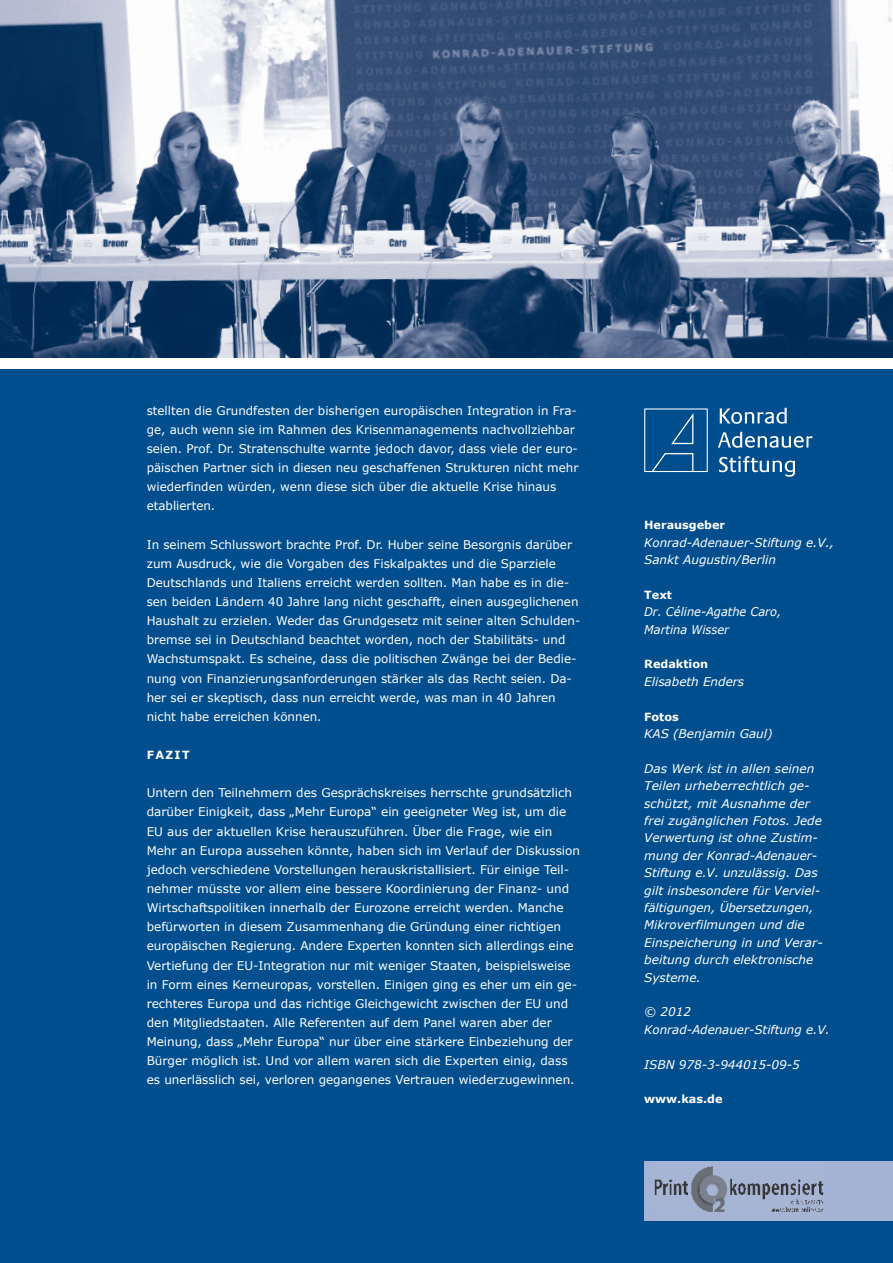
<style>
.page{position:relative;width:893px;height:1263px;background:#fff}
.page>*{position:absolute;margin:0;border:0;box-sizing:border-box;transform-origin:0 0}
.t1{font:12px/19.2px "Verdana";color:#fff}
.t2{font:italic 12px/17.4px "Verdana";color:#fff}
.t3{font:italic 12px/17.4px "Verdana";color:#fff;scale:.95 1}
.t4{font:700 11.25px "Verdana";color:#fff}
</style>
<div class="page">
<div style="left:0;top:370px;width:893px;height:893px;background:#004e8e"></div>
<svg style="left:644px;top:408px;width:64px;height:64px"></svg>
<svg style="left:720px;top:408px;width:67px;height:16px"></svg>
<svg style="left:718px;top:432px;width:94px;height:16px"></svg>
<svg style="left:719px;top:456px;width:76px;height:21px"></svg>
<img style="left:0;top:0;width:893px;height:357px">
<div style="left:644px;top:1161px;width:249px;height:59px;background:#a5b4d4"></div>
<img style="left:654px;top:1167px;width:170px;height:44px">
<p class="t1" style="left:147px;top:400px;width:433px">stellten die Grundfesten der bisherigen europäischen Integration in Fra&shy;ge, auch wenn sie im Rahmen des Krisenmanagements nachvollziehbar seien. Prof. Dr. Stratenschulte warnte jedoch davor, dass viele der euro&shy;päischen Partner sich in diesen neu geschaffenen Strukturen nicht mehr wiederfinden würden, wenn diese sich über die aktuelle Krise hinaus etablierten.</p>
<p class="t1" style="left:147px;top:534px;width:435px">In seinem Schlusswort brachte Prof. Dr. Huber seine Besorgnis darüber zum Ausdruck, wie die Vorgaben des Fiskalpaktes und die Sparziele Deutschlands und Italiens erreicht werden sollten. Man habe es in die&shy;sen beiden Ländern 40 Jahre lang nicht geschafft, einen ausgeglichenen Haushalt zu erzielen. Weder das Grundgesetz mit seiner alten Schulden&shy;bremse sei in Deutschland beachtet worden, noch der Stabilitäts- und Wachstumspakt. Es scheine, dass die politischen Zwänge bei der Bedie&shy;nung von Finanzierungsanforderungen stärker als das Recht seien. Da&shy;her sei er skeptisch, dass nun erreicht werde, was man in 40 Jahren nicht habe erreichen können.</p>
<p class="t4" style="left:147px;top:747px;width:45px">FAZIT</p>
<p class="t1" style="left:147px;top:783px;width:435px">Untern den Teilnehmern des Gesprächskreises herrschte grundsätzlich darüber Einigkeit, dass „Mehr Europa“ ein geeigneter Weg ist, um die EU aus der aktuellen Krise herauszuführen. Über die Frage, wie ein Mehr an Europa aussehen könnte, haben sich im Verlauf der Diskussion jedoch verschiedene Vorstellungen herauskristallisiert. Für einige Teil&shy;nehmer müsste vor allem eine bessere Koordinierung der Finanz- und Wirtschaftspolitiken innerhalb der Eurozone erreicht werden. Manche befürworten in diesem Zusammenhang die Gründung einer richtigen europäischen Regierung. Andere Experten konnten sich allerdings eine Vertiefung der EU-Integration nur mit weniger Staaten, beispielsweise in Form eines Kerneuropas, vorstellen. Einigen ging es eher um ein ge&shy;rechteres Europa und das richtige Gleichgewicht zwischen der EU und den Mitgliedstaaten. Alle Referenten auf dem Panel waren aber der Meinung, dass „Mehr Europa“ nur über eine stärkere Einbeziehung der Bürger möglich ist. Und vor allem waren sich die Experten einig, dass es unerlässlich sei, verloren gegangenes Vertrauen wiederzugewinnen.</p>
<p class="t4" style="left:644px;top:517px;width:82px">Herausgeber</p>
<p class="t2" style="left:644px;top:533px;width:191px">Konrad-Adenauer-Stiftung e.V.,<br>Sankt Augustin/Berlin</p>
<p class="t4" style="left:644px;top:587px;width:29px">Text</p>
<p class="t3" style="left:644px;top:603px;width:146px">Dr. Céline-Agathe Caro,<br>Martina Wisser</p>
<p class="t4" style="left:644px;top:656px;width:65px">Redaktion</p>
<p class="t2" style="left:644px;top:672px;width:101px">Elisabeth Enders</p>
<p class="t4" style="left:644px;top:708px;width:36px">Fotos</p>
<p class="t2" style="left:644px;top:725px;width:130px">KAS (Benjamin Gaul)</p>
<p class="t2" style="left:644px;top:759px;width:180px">Das Werk ist in allen seinen<br>Teilen urheberrechtlich ge&shy;schützt, mit Ausnahme der frei zugänglichen Fotos. Jede<br>Verwertung ist ohne Zustim&shy;mung der Konrad-Adenauer-<br>Stiftung e.V. unzulässig. Das gilt insbesondere für Verviel&shy;fältigungen, Übersetzungen,<br>Mikroverfilmungen und die<br>Einspeicherung in und Verar&shy;beitung durch elektronische<br>Systeme.</p>
<p class="t2" style="left:644px;top:1003px;width:187px">© 2012<br>Konrad-Adenauer-Stiftung e.V.</p>
<p class="t2" style="left:644px;top:1055px;width:157px">ISBN 978-3-944015-09-5</p>
<p class="t4" style="left:644px;top:1091px;width:80px">www.kas.de</p>
</div>
